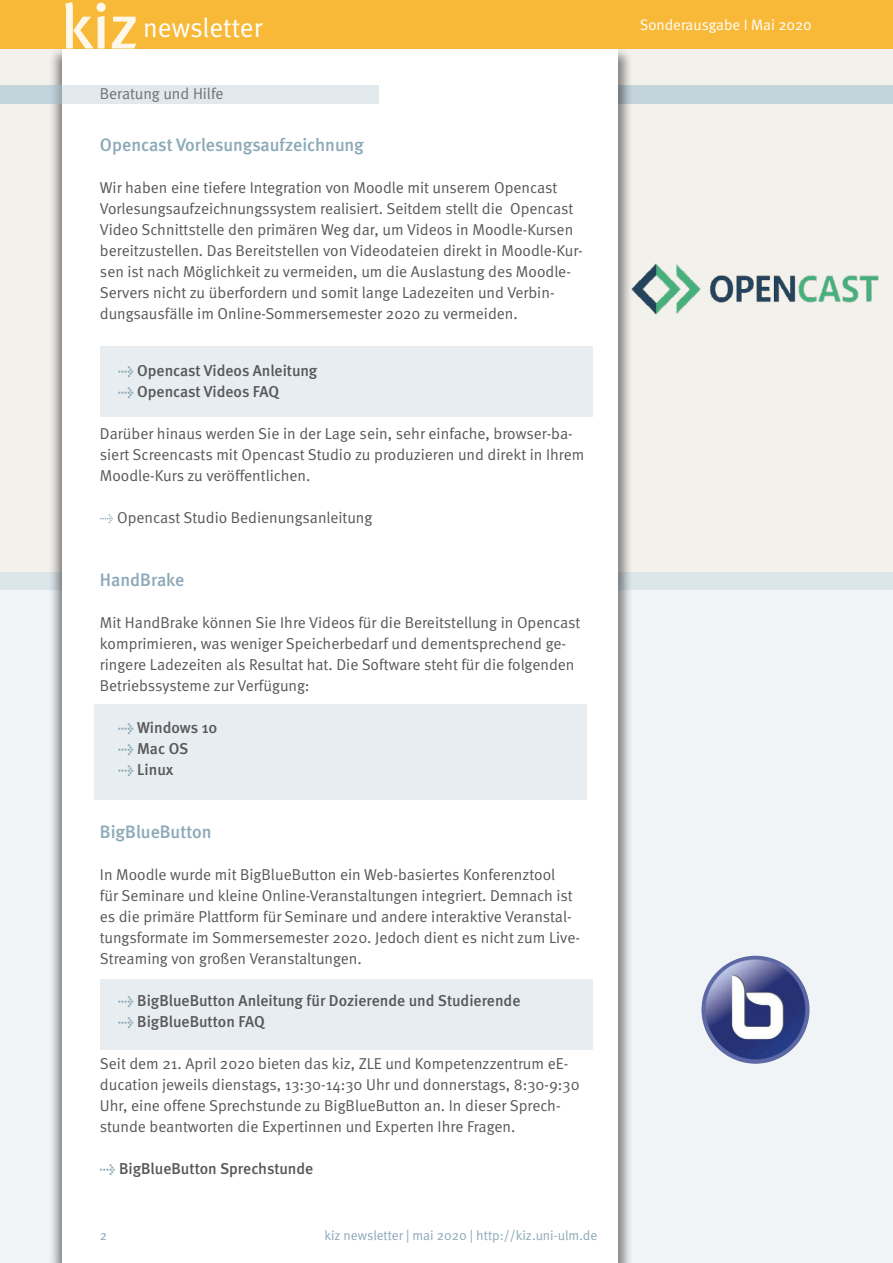
<style>
.page{position:relative;width:893px;height:1263px;background:#fff}
.page>*{position:absolute;margin:0;border:0;box-sizing:border-box;transform-origin:0 0}
.t1{font:500 63px "Meta";color:#fff}
.Überschrift{font:27px "Meta Normal";color:#fff}
.t2{font:500 18px "Meta";color:#8ba9b8}
.t3{font:15.75px/21px "Meta Normal";color:#58585a}
.t4{font:500 15.75px "Meta";color:#58585a}
.t5{font:15.75px "Meta Normal";letter-spacing:-.005em;color:#707172}
.t6{font:15.15px "Meta Normal";color:#fff}
.t7{font:13.5px "Meta Normal";color:#8ba9b8}
.s1{font-family:"Meta Medium Expert";font-weight:400;color:#8ba9b8}
.s2{font-family:"Meta Normal Expert";color:#8ba9b8}
</style>
<div class="page">
<div style="left:0;top:590px;width:893px;height:640px;background:#f0f4f7"></div>
<div style="left:0;top:919px;width:893px;height:344px;background:#f0f4f7"></div>
<div style="left:0;top:0;width:893px;height:50px;background:#f8b938"></div>
<div style="left:0;top:571px;width:893px;height:19px;background:#dbe5ea"></div>
<div style="left:0;top:50px;width:893px;height:521px;background:#f3f1ec"></div>
<div style="left:0;top:85px;width:893px;height:19px;background:#c3d4dc"></div>
<div style="left:48px;top:47px;width:102px;height:1216px;background:#000;opacity:.44"></div>
<div style="left:59px;top:46px;width:574px;height:1217px;background:#000;opacity:.45"></div>
<div style="left:62px;top:50px;width:556px;height:1213px;background:#fff"></div>
<div style="left:48px;top:85px;width:330px;height:19px;background:#e1e9ed"></div>
<div style="left:100px;top:347px;width:492px;height:70px;background:#e7edf1"></div>
<div style="left:94px;top:704px;width:492px;height:95px;background:#e7edf1"></div>
<div style="left:100px;top:979px;width:492px;height:71px;background:#e7edf1"></div>
<img style="left:628px;top:264px;width:251px;height:50px">
<img style="left:701px;top:956px;width:108px;height:108px;border-radius:54px">
<h1 class="t1" style="left:61px;top:-10px;width:79px">kiz</h1>
<p class="Überschrift" style="left:143px;top:12px;width:120px">newsletter</p>
<p class="t5" style="left:100px;top:85px;width:125px">Beratung und Hilfe</p>
<p class="t2" style="left:100px;top:134px;width:266px">Opencast Vorlesungsaufzeichnung</p>
<p class="t3" style="left:100px;top:177px;width:484px">Wir haben eine tiefere Integration von Moodle mit unserem Opencast Vorlesungsaufzeichnungssystem realisiert. Seitdem stellt die Opencast Video Schnittstelle den primären Weg dar, um Videos in Moodle-Kursen bereitzustellen. Das Bereitstellen von Videodateien direkt in Moodle-Kur&shy;sen ist nach Möglichkeit zu vermeiden, um die Auslastung des Moodle-Servers nicht zu überfordern und somit lange Ladezeiten und Verbin&shy;dungsausfälle im Online-Sommersemester 2020 zu vermeiden.</p>
<p class="t4" style="left:118px;top:361px;width:201px"><span class="s1">t</span> Opencast Videos Anleitung</p>
<p class="t4" style="left:118px;top:382px;width:162px"><span class="s1">t</span> Opencast Videos FAQ</p>
<p class="t3" style="left:100px;top:423px;width:486px">Darüber hinaus werden Sie in der Lage sein, sehr einfache, browser-ba&shy;siert Screencasts mit Opencast Studio zu produzieren und direkt in Ihrem<br>Moodle-Kurs zu veröffentlichen.</p>
<p class="t3" style="left:100px;top:507px;width:274px"><span class="s2">t</span> Opencast Studio Bedienungsanleitung</p>
<p class="t2" style="left:100px;top:569px;width:86px">HandBrake</p>
<p class="t3" style="left:100px;top:612px;width:482px">Mit HandBrake können Sie Ihre Videos für die Bereitstellung in Opencast komprimieren, was weniger Speicherbedarf und dementsprechend ge&shy;ringere Ladezeiten als Resultat hat. Die Software steht für die folgenden Betriebssysteme zur Verfügung:</p>
<p class="t4" style="left:118px;top:718px;width:101px"><span class="s1">t</span> Windows 10</p>
<p class="t4" style="left:118px;top:739px;width:72px"><span class="s1">t</span> Mac OS</p>
<p class="t4" style="left:118px;top:760px;width:57px"><span class="s1">t</span> Linux</p>
<p class="t2" style="left:100px;top:821px;width:113px">BigBlueButton</p>
<p class="t3" style="left:100px;top:864px;width:482px">In Moodle wurde mit BigBlueButton ein Web-basiertes Konferenztool<br>für Seminare und kleine Online-Veranstaltungen integriert. Demnach ist es die primäre Plattform für Seminare und andere interaktive Veranstal&shy;tungsformate im Sommersemester 2020. Jedoch dient es nicht zum Live-Streaming von großen Veranstaltungen.</p>
<p class="t4" style="left:118px;top:991px;width:404px"><span class="s1">t</span> BigBlueButton Anleitung für Dozierende und Studierende</p>
<p class="t4" style="left:118px;top:1012px;width:148px"><span class="s1">t</span> BigBlueButton FAQ</p>
<p class="t3" style="left:100px;top:1053px;width:481px">Seit dem 21. April 2020 bieten das kiz, ZLE und Kompetenzzentrum eE&shy;ducation jeweils dienstags, 13:30-14:30 Uhr und donnerstags, 8:30-9:30<br>Uhr, eine offene Sprechstunde zu BigBlueButton an. In dieser Sprech&shy;stunde beantworten die Expertinnen und Experten Ihre Fragen.</p>
<p class="t4" style="left:100px;top:1159px;width:215px"><span class="s1">t</span> BigBlueButton Sprechstunde</p>
<p class="t7" style="left:100px;top:1228px;width:9px">2</p>
<p class="t7" style="left:324px;top:1228px;width:275px">kiz newsletter | mai 2020 | http://kiz.uni-ulm.de</p>
<p class="t6" style="left:640px;top:16px;width:174px">Sonderausgabe I Mai 2020</p>
</div>
